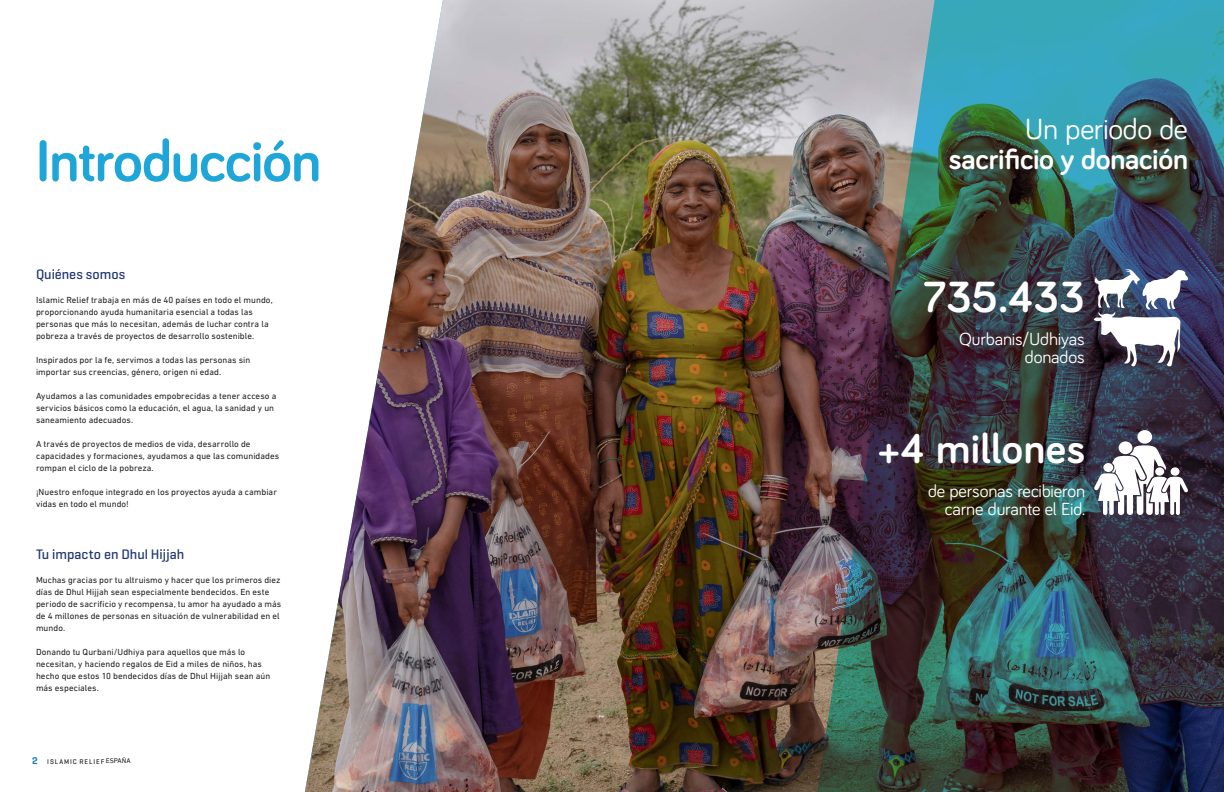
<style>
.page{position:relative;width:1224px;height:792px;background:#fff}
.page>*{position:absolute;margin:0;border:0;box-sizing:border-box;transform-origin:0 0}
.t1{font:700 60px "Bariol";letter-spacing:-.015em;color:#1ea6d8}
.t2{font:700 45px "Bariol";letter-spacing:.01em;color:#fff}
.t3{font:700 43px "Bariol";letter-spacing:.015em;color:#fff}
.t4{font:700 30px/30px "Bariol";letter-spacing:-.01em;color:#fff;text-align:right}
.t5{font:18px/18px "Bariol";letter-spacing:-.01em;color:#fff;text-align:right}
.t6{font:500 14px "Geogrotesque";letter-spacing:-.005em;color:#20376f}
.t7{font:500 14px "Geogrotesque";color:#22366e}
.t8{font:600 10px "Geogrotesque";color:#177bb9}
.t9{font:9px/12px "DIN Next LT Pro";letter-spacing:.005em;color:#231f20}
.t10{font:500 7px "Geogrotesque";letter-spacing:.135em;color:#231f20}
.t11{font:7px "DIN Next LTW23";color:#231f20}
.s1{font-weight:400}
</style>
<div class="page">
<img style="left:305px;top:0;width:511px;height:792px">
<img style="left:816px;top:0;width:408px;height:792px">
<div style="left:1137px;top:430px;width:15px;height:14px;background:#fff;border-radius:50%"></div>
<svg style="left:1119px;top:441px;width:13px;height:13px"></svg>
<svg style="left:1094px;top:445px;width:94px;height:71px"></svg>
<svg style="left:1171px;top:467px;width:9px;height:9px"></svg>
<svg style="left:1094px;top:269px;width:94px;height:98px"></svg>
<p class="t1" style="left:36px;top:120px;width:287px">Introducción</p>
<p class="t7" style="left:36px;top:266px;width:91px">Quiénes somos</p>
<p class="t9" style="left:36px;top:294px;width:238px">Islamic Relief trabaja en más de 40 países en todo el mundo, proporcionando ayuda humanitaria esencial a todas las personas que más lo necesitan, además de luchar contra la pobreza a través de proyectos de desarrollo sostenible.</p>
<p class="t9" style="left:36px;top:354px;width:216px">Inspirados por la fe, servimos a todas las personas sin importar sus creencias, género, origen ni edad.</p>
<p class="t9" style="left:36px;top:390px;width:242px">Ayudamos a las comunidades empobrecidas a tener acceso a servicios básicos como la educación, el agua, la sanidad y un saneamiento adecuados.</p>
<p class="t9" style="left:36px;top:438px;width:245px">A través de proyectos de medios de vida, desarrollo de capacidades y formaciones, ayudamos a que las comunidades rompan el ciclo de la pobreza.</p>
<p class="t9" style="left:36px;top:486px;width:243px">¡Nuestro enfoque integrado en los proyectos ayuda a cambiar vidas en todo el mundo!</p>
<p class="t6" style="left:36px;top:546px;width:150px">Tu impacto en Dhul Hijjah</p>
<p class="t9" style="left:36px;top:574px;width:247px">Muchas gracias por tu altruismo y hacer que los primeros diez días de Dhul Hijjah sean especialmente bendecidos. En este periodo de sacrificio y recompensa, tu amor ha ayudado a más de 4 millones de personas en situación de vulnerabilidad en el mundo.</p>
<p class="t9" style="left:36px;top:646px;width:236px">Donando tu Qurbani/Udhiya para aquellos que más lo necesitan, y haciendo regalos de Eid a miles de niños, has hecho que estos 10 bendecidos días de Dhul Hijjah sean aún más especiales.</p>
<p class="t8" style="left:32px;top:754px;width:7px">2</p>
<p class="t10" style="left:47px;top:757px;width:90px">ISLAMIC RELIEF CANADA</p>
<p class="t11" style="left:106px;top:757px;width:26px">ESPAÑA</p>
<p class="t4" style="left:949px;top:113px;width:241px"><span class="s1">Un periodo de </span>sacrificio y donación</p>
<p class="t2" style="left:923px;top:266px;width:163px">735.433</p>
<p class="t5" style="left:959px;top:329px;width:127px">Qurbanis/Udhiyas donados</p>
<p class="t3" style="left:879px;top:419px;width:207px">+4 millones</p>
<p class="t5" style="left:928px;top:481px;width:159px">de personas recibieron carne durante el Eid.</p>
</div>
